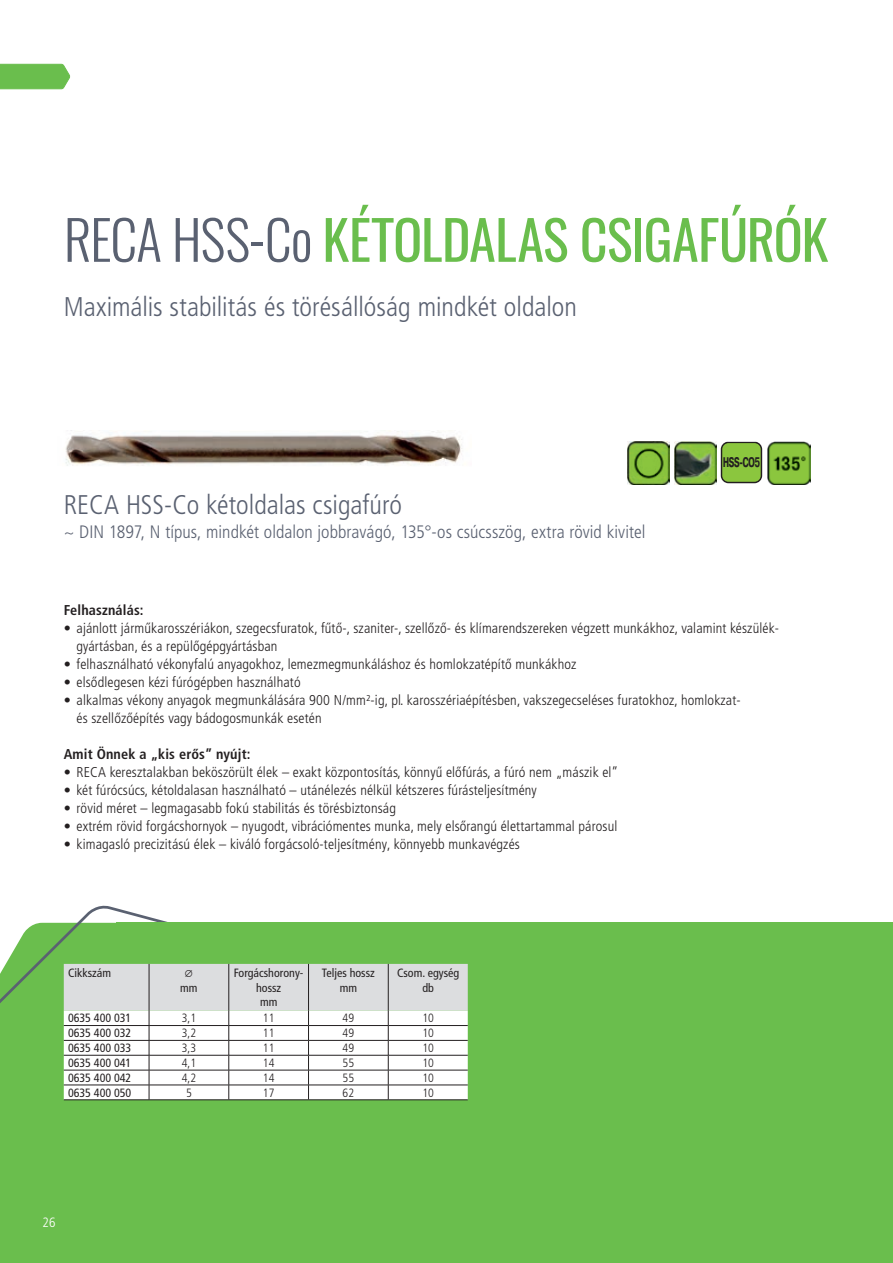
<style>
.page{position:relative;width:893px;height:1263px;background:#fff}
.page>*{position:absolute;margin:0;border:0;box-sizing:border-box;transform-origin:0 0}
.Fließtext_9pt{font:54px "Oswald";letter-spacing:-.01em;color:#6abe4d}
.Fließtext_9pt-2{font:300 condensed 27px "Frutiger LT Pro";color:#5a6171}
.Fließtext_9pt-3{font:300 condensed 18px "Frutiger LT Pro";letter-spacing:.005em;color:#5a6171}
.ProspektGrund_linksb{font:300 condensed 14.25px/18px "Frutiger LT Pro";letter-spacing:.01em;color:#231f20}
.ProspektGrund_linksb-2{font:700 condensed 14.25px "Frutiger LT Pro";letter-spacing:.01em;color:#231f20}
.t1{font:700 13.95px "Pragmatica Cond A";letter-spacing:-.08em;color:#231f20;scale:.75 1}
.Fließtext_9pt-4{font:300 condensed 13.5px "Frutiger LT Pro";color:#fff}
.Prospekt_Tabelle_lb{font:condensed 12px "Frutiger LT Pro";color:#231f20}
.Prospekt_Tabelle_zent{font:300 condensed 12px "Frutiger LT Pro";color:#231f20}
.Prospekt_Tabelle_zent-2{font:condensed 12px/14.4px "Frutiger LT Pro";color:#231f20;text-align:center}
.s1{font-weight:300;color:#5a6171}
</style>
<div class="page">
<div style="left:0;top:1127px;width:117px;height:136px;background:#6abe4d"></div>
<div style="left:117px;top:923px;width:776px;height:340px;background:#6abe4d"></div>
<img style="left:627px;top:442px;width:43px;height:42px">
<img style="left:674px;top:442px;width:42px;height:42px">
<svg style="left:721px;top:442px;width:41px;height:41px;background:#82b43f"></svg>
<img style="left:767px;top:442px;width:43px;height:42px">
<img style="left:65px;top:431px;width:397px;height:35px">
<svg style="left:0;top:63px;width:71px;height:27px;background:#7ac561"></svg>
<svg style="left:0;top:905px;width:468px;height:222px"></svg>
<p class="Fließtext_9pt" style="left:64px;top:192px;width:766px"><span class="s1">RECA HSS-Co</span> KÉTOLDALAS CSIGAFÚRÓK</p>
<p class="Fließtext_9pt-2" style="left:64px;top:291px;width:515px">Maximális stabilitás és törésállóság mindkét oldalon</p>
<p class="Fließtext_9pt-2" style="left:64px;top:489px;width:340px">RECA HSS-Co kétoldalas csigafúró</p>
<p class="Fließtext_9pt-3" style="left:64px;top:521px;width:583px">~ DIN 1897, N típus, mindkét oldalon jobbravágó, 135°-os csúcsszög, extra rövid kivitel</p>
<p class="t1" style="left:723px;top:454px;width:51px">HSS-CO5</p>
<p class="ProspektGrund_linksb-2" style="left:64px;top:601px;width:81px">Felhasználás:</p>
<p class="ProspektGrund_linksb" style="left:77px;top:619px;width:704px;text-indent:-13px">• ajánlott járműkarosszériákon, szegecsfuratok, fűtő-, szaniter-, szellőző- és klímarendszereken végzett munkákhoz, valamint készülék&shy;gyártásban, és a repülőgépgyártásban</p>
<p class="ProspektGrund_linksb" style="left:64px;top:655px;width:514px">• felhasználható vékonyfalú anyagokhoz, lemezmegmunkáláshoz és homlokzatépítő munkákhoz</p>
<p class="ProspektGrund_linksb" style="left:64px;top:673px;width:238px">• elsődlegesen kézi fúrógépben használható</p>
<p class="ProspektGrund_linksb" style="left:77px;top:691px;width:666px;text-indent:-13px">• alkalmas vékony anyagok megmunkálására 900 N/mm²-ig, pl. karosszériaépítésben, vakszegecseléses furatokhoz, homlokzat&shy;és szellőzőépítés vagy bádogosmunkák esetén</p>
<p class="ProspektGrund_linksb-2" style="left:64px;top:745px;width:188px">Amit Önnek a „kis erős” nyújt:</p>
<p class="ProspektGrund_linksb" style="left:64px;top:763px;width:556px">• RECA keresztalakban beköszörült élek – exakt központosítás, könnyű előfúrás, a fúró nem „mászik el”</p>
<p class="ProspektGrund_linksb" style="left:64px;top:781px;width:475px">• két fúrócsúcs, kétoldalasan használható – utánélezés nélkül kétszeres fúrásteljesítmény</p>
<p class="ProspektGrund_linksb" style="left:64px;top:799px;width:334px">• rövid méret – legmagasabb fokú stabilitás és törésbiztonság</p>
<p class="ProspektGrund_linksb" style="left:64px;top:817px;width:555px">• extrém rövid forgácshornyok – nyugodt, vibrációmentes munka, mely elsőrangú élettartammal párosul</p>
<p class="ProspektGrund_linksb" style="left:64px;top:835px;width:458px">• kimagasló precizitású élek – kiváló forgácsoló-teljesítmény, könnyebb munkavégzés</p>
<p class="Prospekt_Tabelle_lb" style="left:68px;top:966px;width:45px">Cikkszám</p>
<p class="Prospekt_Tabelle_zent-2" style="left:180px;top:980px;width:19px">mm</p>
<p class="Prospekt_Tabelle_zent-2" style="left:234px;top:966px;width:71px">Forgácshorony&shy;hossz</p>
<p class="Prospekt_Tabelle_zent-2" style="left:260px;top:995px;width:19px">mm</p>
<p class="Prospekt_Tabelle_zent-2" style="left:322px;top:966px;width:54px">Teljes hossz</p>
<p class="Prospekt_Tabelle_zent-2" style="left:340px;top:980px;width:19px">mm</p>
<p class="Prospekt_Tabelle_zent-2" style="left:397px;top:966px;width:64px">Csom. egység</p>
<p class="Prospekt_Tabelle_zent-2" style="left:422px;top:980px;width:13px">db</p>
<p class="Prospekt_Tabelle_lb" style="left:68px;top:1011px;width:65px">0635 400 031</p>
<p class="Prospekt_Tabelle_zent" style="left:182px;top:1011px;width:16px">3,1</p>
<p class="Prospekt_Tabelle_zent" style="left:263px;top:1011px;width:13px">11</p>
<p class="Prospekt_Tabelle_zent" style="left:343px;top:1011px;width:13px">49</p>
<p class="Prospekt_Tabelle_zent" style="left:422px;top:1011px;width:13px">10</p>
<p class="Prospekt_Tabelle_lb" style="left:68px;top:1026px;width:65px">0635 400 032</p>
<p class="Prospekt_Tabelle_zent" style="left:182px;top:1026px;width:16px">3,2</p>
<p class="Prospekt_Tabelle_zent" style="left:263px;top:1026px;width:13px">11</p>
<p class="Prospekt_Tabelle_zent" style="left:343px;top:1026px;width:13px">49</p>
<p class="Prospekt_Tabelle_zent" style="left:422px;top:1026px;width:13px">10</p>
<p class="Prospekt_Tabelle_lb" style="left:68px;top:1041px;width:65px">0635 400 033</p>
<p class="Prospekt_Tabelle_zent" style="left:182px;top:1041px;width:16px">3,3</p>
<p class="Prospekt_Tabelle_zent" style="left:263px;top:1041px;width:13px">11</p>
<p class="Prospekt_Tabelle_zent" style="left:343px;top:1041px;width:13px">49</p>
<p class="Prospekt_Tabelle_zent" style="left:422px;top:1041px;width:13px">10</p>
<p class="Prospekt_Tabelle_lb" style="left:68px;top:1056px;width:65px">0635 400 041</p>
<p class="Prospekt_Tabelle_zent" style="left:182px;top:1056px;width:16px">4,1</p>
<p class="Prospekt_Tabelle_zent" style="left:263px;top:1056px;width:13px">14</p>
<p class="Prospekt_Tabelle_zent" style="left:343px;top:1056px;width:13px">55</p>
<p class="Prospekt_Tabelle_zent" style="left:422px;top:1056px;width:13px">10</p>
<p class="Prospekt_Tabelle_lb" style="left:68px;top:1071px;width:65px">0635 400 042</p>
<p class="Prospekt_Tabelle_zent" style="left:182px;top:1071px;width:16px">4,2</p>
<p class="Prospekt_Tabelle_zent" style="left:263px;top:1071px;width:13px">14</p>
<p class="Prospekt_Tabelle_zent" style="left:343px;top:1071px;width:13px">55</p>
<p class="Prospekt_Tabelle_zent" style="left:422px;top:1071px;width:13px">10</p>
<p class="Prospekt_Tabelle_lb" style="left:68px;top:1086px;width:65px">0635 400 050</p>
<p class="Prospekt_Tabelle_zent" style="left:186px;top:1086px;width:7px">5</p>
<p class="Prospekt_Tabelle_zent" style="left:263px;top:1086px;width:13px">17</p>
<p class="Prospekt_Tabelle_zent" style="left:343px;top:1086px;width:13px">62</p>
<p class="Prospekt_Tabelle_zent" style="left:422px;top:1086px;width:13px">10</p>
<p class="Fließtext_9pt-4" style="left:43px;top:1214px;width:15px">26</p>
</div>
